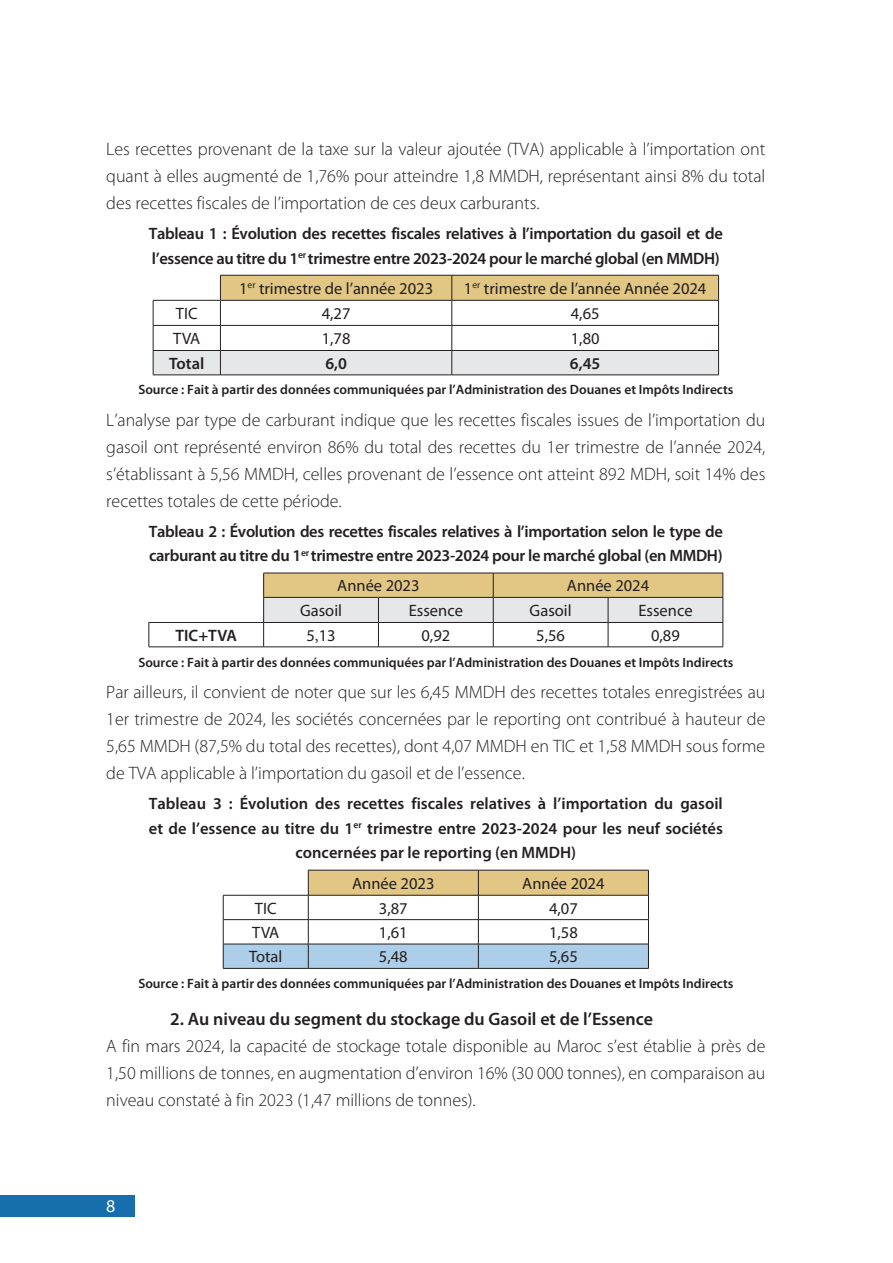
<style>
.page{position:relative;width:893px;height:1263px;background:#fff}
.page>*{position:absolute;margin:0;border:0;box-sizing:border-box;transform-origin:0 0}
.t1{font:300 18px/27px "Myriad Pro";color:#231f20;text-align:justify}
.t2{font:600 18px "Myriad Pro";color:#231f20}
.t3{font:18px "Myriad Pro";color:#fff}
.t4{font:600 16.5px/24.8px "Myriad Pro";letter-spacing:-.02em;color:#231f20}
.t5{font:16.5px "Myriad Pro";color:#231f20}
.t6{font:600 16.5px/24.8px "Myriad Pro";color:#231f20;text-align:center}
.t7{font:600 13.5px "Myriad Pro";color:#231f20}
.s1{font-family:"Minion Pro"}
</style>
<div class="page">
<div style="left:0;top:1196px;width:134px;height:21px;background:#166fac"></div>
<svg style="left:153px;top:275px;width:566px;height:100px"></svg>
<hr style="left:153px;top:375px;width:67px;height:1px;background:#231f20">
<hr style="left:220px;top:375px;width:232px;height:1px;background:#231f20">
<hr style="left:452px;top:375px;width:267px;height:1px;background:#231f20">
<hr style="left:378px;top:647px;width:115px;height:1px;background:#231f20">
<hr style="left:493px;top:647px;width:115px;height:1px;background:#231f20">
<hr style="left:608px;top:647px;width:115px;height:1px;background:#231f20">
<hr style="left:149px;top:622px;width:115px;height:1px;background:#231f20">
<svg style="left:149px;top:623px;width:1px;height:24px"></svg>
<svg style="left:263px;top:573px;width:461px;height:74px"></svg>
<hr style="left:149px;top:647px;width:115px;height:1px;background:#231f20">
<hr style="left:264px;top:647px;width:114px;height:1px;background:#231f20">
<svg style="left:223px;top:870px;width:426px;height:98px"></svg>
<hr style="left:223px;top:968px;width:85px;height:1px;background:#231f20">
<hr style="left:308px;top:968px;width:170px;height:1px;background:#231f20">
<hr style="left:478px;top:968px;width:171px;height:1px;background:#231f20">
<p class="t1" style="left:106px;top:135px;width:661px">Les recettes provenant de la taxe sur la valeur ajoutée (TVA) applicable à l’importation ont quant à elles augmenté de 1,76% pour atteindre 1,8 MMDH, représentant ainsi 8% du total des recettes fiscales de l’importation de ces deux carburants.</p>
<p class="t4" style="left:149px;top:220px;width:576px">Tableau 1 : Évolution des recettes fiscales relatives à l’importation du gasoil et de l’essence au titre du 1<sup>er</sup> trimestre entre 2023-2024 pour le marché global (en MMDH)</p>
<p class="t5" style="left:239px;top:278px;width:196px">1<sup>er</sup> trimestre de l’année 2023</p>
<p class="t5" style="left:464px;top:278px;width:244px">1<sup>er</sup> trimestre de l’année Année 2024</p>
<p class="t5" style="left:176px;top:303px;width:23px">TIC</p>
<p class="t5" style="left:322px;top:303px;width:30px">4,27</p>
<p class="t5" style="left:571px;top:303px;width:30px">4,65</p>
<p class="t5" style="left:173px;top:328px;width:29px">TVA</p>
<p class="t5" style="left:322px;top:328px;width:30px">1,78</p>
<p class="t5" style="left:571px;top:328px;width:30px">1,80</p>
<p class="t4" style="left:169px;top:350px;width:37px">Total</p>
<p class="t4" style="left:325px;top:350px;width:23px">6,0</p>
<p class="t4" style="left:570px;top:350px;width:32px">6,45</p>
<p class="t7" style="left:138px;top:381px;width:597px">Source : Fait à partir des données communiquées par l’Administration des Douanes et Impôts Indirects</p>
<p class="t1" style="left:106px;top:406px;width:661px">L’analyse par type de carburant indique que les recettes fiscales issues de l’importation du gasoil ont représenté environ 86% du total des recettes du 1er trimestre de l’année 2024, s’établissant à 5,56 MMDH, celles provenant de l’essence ont atteint 892 MDH, soit 14% des recettes totales de cette période.</p>
<p class="t4" style="left:149px;top:518px;width:576px">Tableau 2 : Évolution des recettes fiscales relatives à l’importation selon le type de carburant au titre du 1<sup>er</sup> trimestre entre 2023-2024 pour le marché global (en MMDH)</p>
<p class="t5" style="left:337px;top:576px;width:84px">Année 2023</p>
<p class="t5" style="left:567px;top:576px;width:84px">Année 2024</p>
<p class="t5" style="left:300px;top:600px;width:44px">Gasoil</p>
<p class="t5" style="left:409px;top:600px;width:56px">Essence</p>
<p class="t5" style="left:530px;top:600px;width:44px">Gasoil</p>
<p class="t5" style="left:638px;top:600px;width:56px">Essence</p>
<p class="t4" style="left:176px;top:622px;width:63px">TIC+TVA</p>
<p class="t5" style="left:306px;top:625px;width:31px">5<span class="s1">,</span>13</p>
<p class="t5" style="left:421px;top:625px;width:30px">0,92</p>
<p class="t5" style="left:536px;top:625px;width:30px">5,56</p>
<p class="t5" style="left:651px;top:625px;width:30px">0,89</p>
<p class="t7" style="left:138px;top:654px;width:597px">Source : Fait à partir des données communiquées par l’Administration des Douanes et Impôts Indirects</p>
<p class="t1" style="left:106px;top:678px;width:661px">Par ailleurs, il convient de noter que sur les 6,45 MMDH des recettes totales enregistrées au 1er trimestre de 2024, les sociétés concernées par le reporting ont contribué à hauteur de 5,65 MMDH (87,5% du total des recettes), dont 4,07 MMDH en TIC et 1,58 MMDH sous forme de TVA applicable à l’importation du gasoil et de l’essence.</p>
<p class="t6" style="left:149px;top:791px;width:576px">Tableau 3 : Évolution des recettes fiscales relatives à l’importation du gasoil et de l’essence au titre du 1<sup>er</sup> trimestre entre 2023-2024 pour les neuf sociétés concernées par le reporting (en MMDH)</p>
<p class="t5" style="left:352px;top:873px;width:84px">Année 2023</p>
<p class="t5" style="left:522px;top:873px;width:84px">Année 2024</p>
<p class="t5" style="left:255px;top:898px;width:23px">TIC</p>
<p class="t5" style="left:379px;top:898px;width:30px">3,87</p>
<p class="t5" style="left:549px;top:898px;width:30px">4,07</p>
<p class="t5" style="left:252px;top:922px;width:29px">TVA</p>
<p class="t5" style="left:379px;top:922px;width:30px">1,61</p>
<p class="t5" style="left:549px;top:922px;width:30px">1,58</p>
<p class="t5" style="left:249px;top:947px;width:35px">Total</p>
<p class="t5" style="left:379px;top:947px;width:30px">5,48</p>
<p class="t5" style="left:549px;top:947px;width:30px">5,65</p>
<p class="t7" style="left:138px;top:975px;width:597px">Source : Fait à partir des données communiquées par l’Administration des Douanes et Impôts Indirects</p>
<p class="t2" style="left:170px;top:1007px;width:485px">2. Au niveau du segment du stockage du Gasoil et de l’Essence</p>
<p class="t1" style="left:106px;top:1032px;width:661px">A fin mars 2024, la capacité de stockage totale disponible au Maroc s’est établie à près de 1,50 millions de tonnes, en augmentation d’environ 16% (30 000 tonnes), en comparaison au niveau constaté à fin 2023 (1,47 millions de tonnes).</p>
<p class="t3" style="left:106px;top:1194px;width:11px">8</p>
</div>
